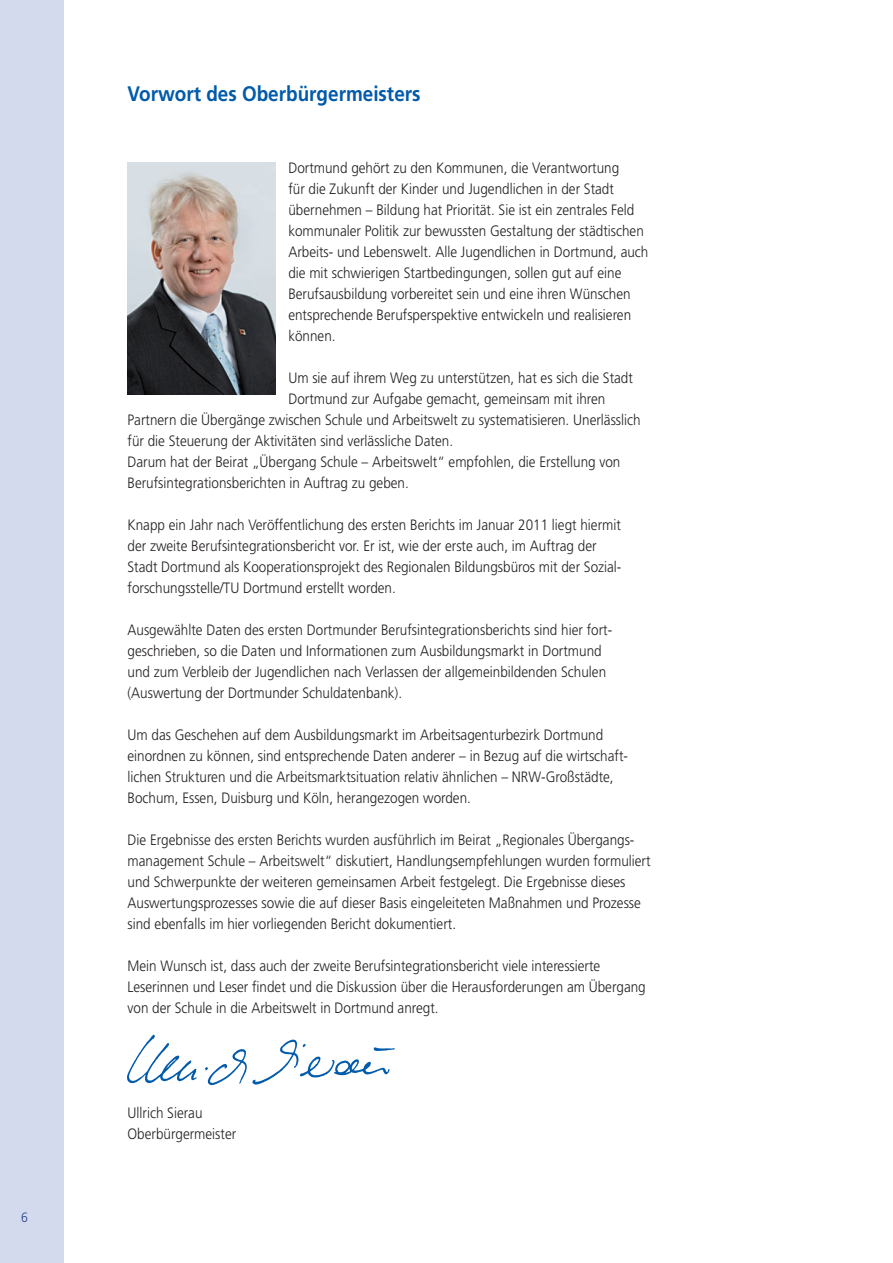
<style>
.page{position:relative;width:893px;height:1263px;background:#fff}
.page>*{position:absolute;margin:0;border:0;box-sizing:border-box;transform-origin:0 0}
.t1{font:700 21px "Frutiger LT";color:#015aaa;scale:.9 1}
.t2{font:300 15px/21px "Frutiger LT";color:#231f20;scale:.9 1}
.t3{font:300 13.5px "Frutiger LT";color:#253f8e;scale:.9 1}
</style>
<div class="page">
<div style="left:0;top:0;width:64px;height:1263px;background:#d4daed"></div>
<img style="left:127px;top:1034px;width:268px;height:52px">
<img style="left:128px;top:162px;width:148px;height:233px">
<p class="t3" style="left:21px;top:1210px;width:9px">6</p>
<h1 class="t1" style="left:128px;top:81px;width:327px">Vorwort des Oberbürgermeisters</h1>
<p class="t2" style="left:288px;top:158px;width:402px">Dortmund gehört zu den Kommunen, die Verantwortung<br>für die Zukunft der Kinder und Jugendlichen in der Stadt übernehmen – Bildung hat Priorität. Sie ist ein zentrales Feld kommunaler Politik zur bewussten Gestaltung der städtischen Arbeits- und Lebenswelt. Alle Jugendlichen in Dortmund, auch die mit schwierigen Startbedingungen, sollen gut auf eine Berufsausbildung vorbereitet sein und eine ihren Wünschen entsprechende Berufsperspektive entwickeln und realisieren können.</p>
<p class="t2" style="left:288px;top:368px;width:384px">Um sie auf ihrem Weg zu unterstützen, hat es sich die Stadt</p>
<p class="t2" style="left:288px;top:389px;width:354px">Dortmund zur Aufgabe gemacht, gemeinsam mit ihren</p>
<p class="t2" style="left:128px;top:410px;width:572px">Partnern die Übergänge zwischen Schule und Arbeitswelt zu systematisieren. Unerlässlich</p>
<p class="t2" style="left:128px;top:431px;width:363px">für die Steuerung der Aktivitäten sind verlässliche Daten.</p>
<p class="t2" style="left:128px;top:452px;width:549px">Darum hat der Beirat „Übergang Schule – Arbeitswelt“ empfohlen, die Erstellung von</p>
<p class="t2" style="left:128px;top:473px;width:314px">Berufsintegrationsberichten in Auftrag zu geben.</p>
<p class="t2" style="left:128px;top:515px;width:550px">Knapp ein Jahr nach Veröffentlichung des ersten Berichts im Januar 2011 liegt hiermit der zweite Berufsintegrationsbericht vor. Er ist, wie der erste auch, im Auftrag der Stadt Dortmund als Kooperationsprojekt des Regionalen Bildungsbüros mit der Sozial&shy;forschungsstelle/TU Dortmund erstellt worden.</p>
<p class="t2" style="left:128px;top:620px;width:540px">Ausgewählte Daten des ersten Dortmunder Berufsintegrationsberichts sind hier fort&shy;geschrieben, so die Daten und Informationen zum Ausbildungsmarkt in Dortmund und zum Verbleib der Jugendlichen nach Verlassen der allgemeinbildenden Schulen (Auswertung der Dortmunder Schuldatenbank).</p>
<p class="t2" style="left:128px;top:725px;width:557px">Um das Geschehen auf dem Ausbildungsmarkt im Arbeitsagenturbezirk Dortmund einordnen zu können, sind entsprechende Daten anderer – in Bezug auf die wirtschaft&shy;lichen Strukturen und die Arbeitsmarktsituation relativ ähnlichen – NRW-Großstädte, Bochum, Essen, Duisburg und Köln, herangezogen worden.</p>
<p class="t2" style="left:128px;top:830px;width:583px">Die Ergebnisse des ersten Berichts wurden ausführlich im Beirat „Regionales Übergangs&shy;management Schule – Arbeitswelt“ diskutiert, Handlungsempfehlungen wurden formuliert und Schwerpunkte der weiteren gemeinsamen Arbeit festgelegt. Die Ergebnisse dieses Auswertungsprozesses sowie die auf dieser Basis eingeleiteten Maßnahmen und Prozesse sind ebenfalls im hier vorliegenden Bericht dokumentiert.</p>
<p class="t2" style="left:128px;top:956px;width:577px">Mein Wunsch ist, dass auch der zweite Berufsintegrationsbericht viele interessierte<br>Leserinnen und Leser findet und die Diskussion über die Herausforderungen am Übergang von der Schule in die Arbeitswelt in Dortmund anregt.</p>
<p class="t2" style="left:128px;top:1103px;width:122px">Ullrich Sierau<br>Oberbürgermeister</p>
</div>
